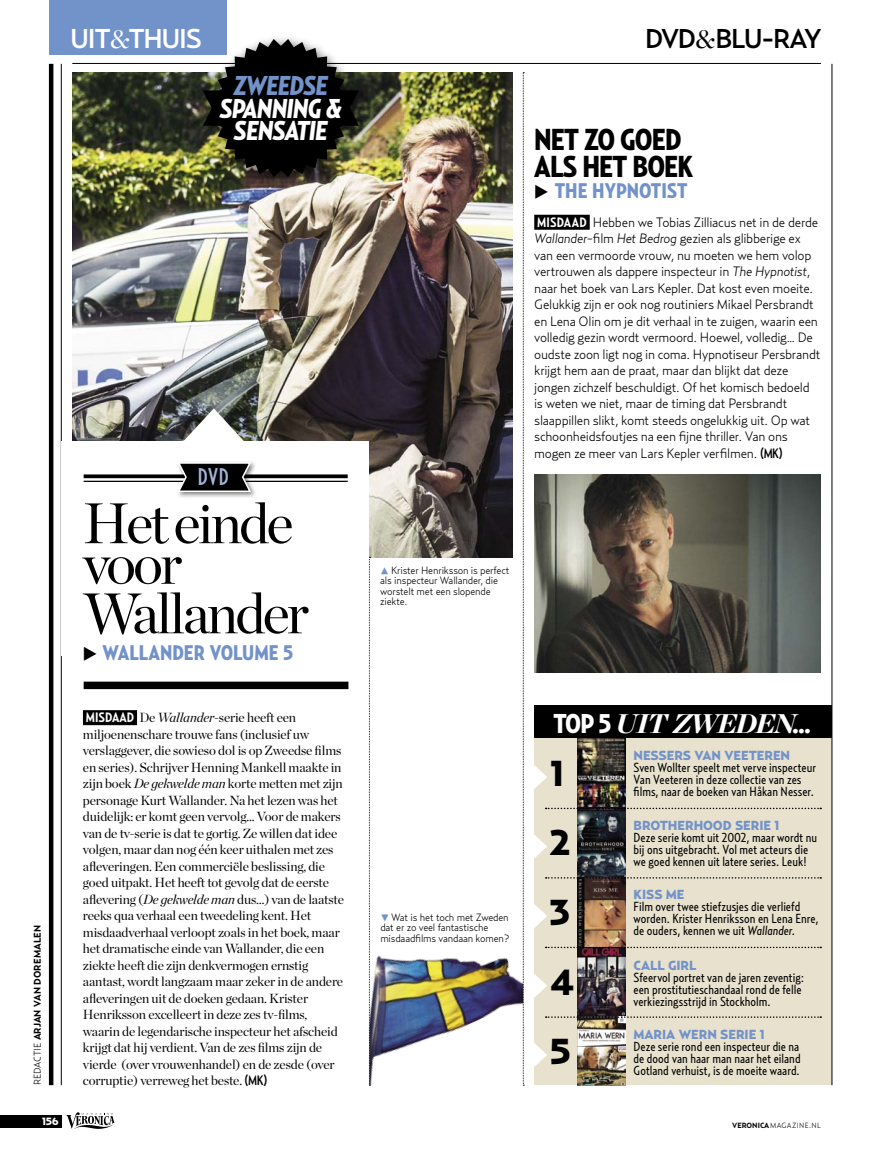
<style>
.page{position:relative;width:872px;height:1149px;background:#fff}
.page>*{position:absolute;margin:0;border:0;box-sizing:border-box;transform-origin:0 0}
.t1{font:57px/40.5px "Chronicle Display";letter-spacing:-.05em;color:#000}
.t2{font:900 36px/69.4px "Relay";color:#000}
.t3{font:900 30px/27px "Relay Cond";letter-spacing:-.03em;color:#000}
.t4{font:italic 900 27px/22.5px "Relay Cond";letter-spacing:-.03em;color:#fff;text-align:center}
.t5{font:italic 900 27px "Chronicle Display";letter-spacing:-.05em;color:#fff}
.t6{font:500 27px "Relay";letter-spacing:-.055em;color:#000}
.t7{font:500 27px "Relay";letter-spacing:-.05em;color:#fff}
.t8{font:italic 900 27px "Relay Cond";letter-spacing:-.03em;color:#7292ca}
.t9{font:500 24px "Relay Comp";color:#a3b4da}
.t10{font:900 21px "Relay Cond";color:#7292ca}
.t11{font:300 13.5px/16.5px "Relay";letter-spacing:-.02em;color:#000}
.t12{font:13.2px/16.5px "Chronicle Display";letter-spacing:-.01em;color:#000}
.t13{font:13.05px/12px "Relay Cond";color:#000}
.t14{font:900 13.05px "Relay";letter-spacing:-.01em;color:#7292ca}
.t15{font:300 10.5px/10.5px "Relay";letter-spacing:-.02em;color:#000}
.t16{font:900 10.5px "Relay";color:#fff}
.t17{font:700 9.75px "Relay";color:#000}
.t18{font:300 7.5px "Relay";color:#000}
.s1{font-family:"Chronicle Display";font-weight:400}
.s2{font-weight:300}
.s3{color:#000}
.s4{font-family:"Relay Cond";font-weight:700;font-size:13.5px;color:#fff}
.s5{font-style:italic}
.s6{font-family:"Relay Cond";font-weight:500;font-size:13.5px}
.s7{font-family:"Relay Cond";font-weight:700;color:#fff}
.s8{font-family:"Relay Cond";font-weight:500}
.s9{color:#7292ca}
.s10{font-family:"Relay Cond";font-style:normal}
.s11{font-weight:700}
</style>
<div class="page">
<hr style="left:72px;top:63px;width:749px;height:1px;background:#000">
<hr style="left:49px;top:64px;width:4px;height:1020px;background:#000">
<div style="left:0;top:1114px;width:62px;height:13px;background:#000"></div>
<svg style="left:66px;top:1112px;width:49px;height:16px"></svg>
<div style="left:49px;top:0;width:177px;height:55px;background:#7292ca"></div>
<hr style="left:61px;top:64px;width:1px;height:1020px;background:#000">
<img style="left:72px;top:72px;width:441px;height:485px">
<img style="left:370px;top:893px;width:153px;height:192px">
<div style="left:62px;top:441px;width:307px;height:215px;background:#fff"></div>
<img style="left:534px;top:474px;width:287px;height:198px">
<div style="left:534px;top:705px;width:297px;height:379px;background:#e7e1cd"></div>
<img style="left:577px;top:738px;width:48px;height:69px">
<svg style="left:577px;top:809px;width:48px;height:67px;background:#33383e"></svg>
<img style="left:577px;top:878px;width:48px;height:68px">
<img style="left:577px;top:947px;width:48px;height:68px">
<img style="left:577px;top:1015px;width:48px;height:69px">
<svg style="left:545px;top:807px;width:276px;height:2px"></svg>
<svg style="left:545px;top:876px;width:276px;height:2px"></svg>
<svg style="left:545px;top:946px;width:276px;height:1px"></svg>
<svg style="left:545px;top:1016px;width:276px;height:1px"></svg>
<svg style="left:534px;top:765px;width:13px;height:24px"></svg>
<svg style="left:534px;top:834px;width:13px;height:25px"></svg>
<svg style="left:534px;top:904px;width:13px;height:24px"></svg>
<svg style="left:534px;top:974px;width:13px;height:24px"></svg>
<svg style="left:534px;top:1043px;width:13px;height:24px"></svg>
<svg style="left:84px;top:474px;width:264px;height:4px"></svg>
<hr style="left:84px;top:480px;width:264px;height:2px;background:#000">
<div style="left:84px;top:681px;width:264px;height:8px;background:#000"></div>
<svg style="left:181px;top:408px;width:66px;height:33px"></svg>
<div style="left:83px;top:710px;width:54px;height:15px;background:#000"></div>
<div style="left:175px;top:460px;width:81px;height:38px;background:#000;opacity:.5"></div>
<svg style="left:176px;top:461px;width:76px;height:31px"></svg>
<div style="left:534px;top:215px;width:56px;height:15px;background:#000"></div>
<div style="left:195px;top:31px;width:173px;height:154px;background:#000;opacity:.5"></div>
<svg style="left:203px;top:39px;width:156px;height:138px;background:#31322b"></svg>
<div style="left:534px;top:705px;width:297px;height:33px;background:#000"></div>
<hr style="left:831px;top:64px;width:1px;height:1020px;background:#000">
<svg style="left:523px;top:72px;width:1px;height:1013px"></svg>
<svg style="left:369px;top:557px;width:1px;height:528px"></svg>
<h3 class="t7" style="left:70px;top:22px;width:133px">UIT<span class="s1">&amp;</span>THUIS</h3>
<h3 class="t8" style="left:233px;top:69px;width:96px">ZWEEDSE</h3>
<h3 class="t4" style="left:219px;top:97px;width:124px">SPANNING &amp;<br>SENSATIE</h3>
<p class="t17" style="left:31px;top:1085px;width:161px;rotate:-90deg"><span class="s2">redactie</span> ARJAN VAN DOREMALEN</p>
<p class="t16" style="left:42px;top:1114px;width:18px">156</p>
<h3 class="t9" style="left:198px;top:462px;width:32px">DVD</h3>
<h1 class="t1" style="left:83px;top:498px;width:212px">Het einde voor</h1>
<h1 class="t1" style="left:83px;top:588px;width:227px">Wallander</h1>
<h3 class="t10" style="left:83px;top:640px;width:212px"><span class="s3">▶</span> WALLANDER VOLUME 5</h3>
<p class="t12" style="left:83px;top:708px;width:263px"><span class="s4">MISDAAD</span> De <span class="s5">Wallander</span>-serie heeft een miljoenenschare trouwe fans (inclusief uw verslaggever, die sowieso dol is op Zweedse films en series). Schrijver Henning Mankell maakte in zijn boek <span class="s5">De gekwelde man</span> korte metten met zijn personage Kurt Wallander. Na het lezen was het duidelijk: er komt geen vervolg... Voor de makers van de tv-serie is dat te gortig. Ze willen dat idee volgen, maar dan nog één keer uithalen met zes afleveringen. Een commerciële beslissing, die goed uitpakt. Het heeft tot gevolg dat de eerste aflevering (<span class="s5">De gekwelde man</span> dus…) van de laatste reeks qua verhaal een tweedeling kent. Het misdaadverhaal verloopt zoals in het boek, maar het dramatische einde van Wallander, die een ziekte heeft die zijn denkvermogen ernstig aantast, wordt langzaam maar zeker in de andere afleveringen uit de doeken gedaan. Krister Henriksson excelleert in deze zes tv-films, waarin de legendarische inspecteur het afscheid krijgt dat hij verdient. Van de zes films zijn de vierde (over vrouwenhandel) en de zesde (over corruptie) verreweg het beste. <span class="s6">(MK)</span></p>
<h3 class="t6" style="left:645px;top:22px;width:178px">DVD<span class="s1">&amp;</span> BLU-RAY</h3>
<h3 class="t3" style="left:534px;top:126px;width:161px">NET ZO GOED<br>ALS HET BOEK</h3>
<h3 class="t10" style="left:534px;top:178px;width:155px"><span class="s3">▶</span> THE HYPNOTIST</h3>
<p class="t11" style="left:534px;top:213px;width:288px"><span class="s7">MISDAAD</span> Hebben we Tobias Zilliacus net in de derde <span class="s5">Wallander</span>-film <span class="s5">Het Bedrog</span> gezien als glibberige ex van een vermoorde vrouw, nu moeten we hem volop vertrouwen als dappere inspecteur in <span class="s5">The Hypnotist</span>, naar het boek van Lars Kepler. Dat kost even moeite.<br>Gelukkig zijn er ook nog routiniers Mikael Persbrandt en Lena Olin om je dit verhaal in te zuigen, waarin een volledig gezin wordt vermoord. Hoewel, volledig… De oudste zoon ligt nog in coma. Hypnotiseur Persbrandt krijgt hem aan de praat, maar dan blijkt dat deze jongen zichzelf beschuldigt. Of het komisch bedoeld is weten we niet, maar de timing dat Persbrandt slaappillen slikt, komt steeds ongelukkig uit. Op wat schoonheidsfoutjes na een fijne thriller. Van ons mogen ze meer van Lars Kepler verfilmen. <span class="s8">(MK)</span></p>
<p class="t15" style="left:380px;top:564px;width:131px"><span class="s9">▲</span> Krister Henriksson is perfect als inspecteur Wallander, die worstelt met een slopende ziekte.</p>
<p class="t15" style="left:380px;top:911px;width:131px"><span class="s9">▼</span> Wat is het toch met Zweden dat er zo veel fantastische misdaadfilms vandaan komen?</p>
<h3 class="t5" style="left:553px;top:700px;width:260px"><span class="s10">TOP 5</span> UIT ZWEDEN...</h3>
<h2 class="t2" style="left:550px;top:737px;width:26px">1<br>2<br>3<br>4<br>5</h2>
<p class="t14" style="left:633px;top:747px;width:156px">NESSERS VAN VEETEREN</p>
<p class="t13" style="left:633px;top:761px;width:184px">Sven Wollter speelt met verve inspecteur<br>Van Veeteren in deze collectie van zes films, naar de boeken van Håkan Nesser.</p>
<p class="t14" style="left:633px;top:817px;width:148px">BROTHERHOOD SERIE 1</p>
<p class="t13" style="left:633px;top:831px;width:185px">Deze serie komt uit 2002, maar wordt nu bij ons uitgebracht. Vol met acteurs die we goed kennen uit latere series. Leuk!</p>
<p class="t14" style="left:633px;top:886px;width:53px">KISS ME</p>
<p class="t13" style="left:633px;top:900px;width:186px">Film over twee stiefzusjes die verliefd worden. Krister Henriksson en Lena Enre, de ouders, kennen we uit <span class="s5">Wallander</span>.</p>
<p class="t14" style="left:633px;top:957px;width:51px">CALL GIRL</p>
<p class="t13" style="left:633px;top:970px;width:172px">Sfeervol portret van de jaren zeventig: een prostitutieschandaal rond de felle verkiezingsstrijd in Stockholm.</p>
<p class="t14" style="left:633px;top:1025px;width:133px">MARIA WERN SERIE 1</p>
<p class="t13" style="left:633px;top:1039px;width:169px;text-align:justify">Deze serie rond een inspecteur die na de dood van haar man naar het eiland Gotland verhuist, is de moeite waard.</p>
<p class="t18" style="left:732px;top:1120px;width:90px"><span class="s11">VERONICA</span>magazine.nl</p>
</div>
